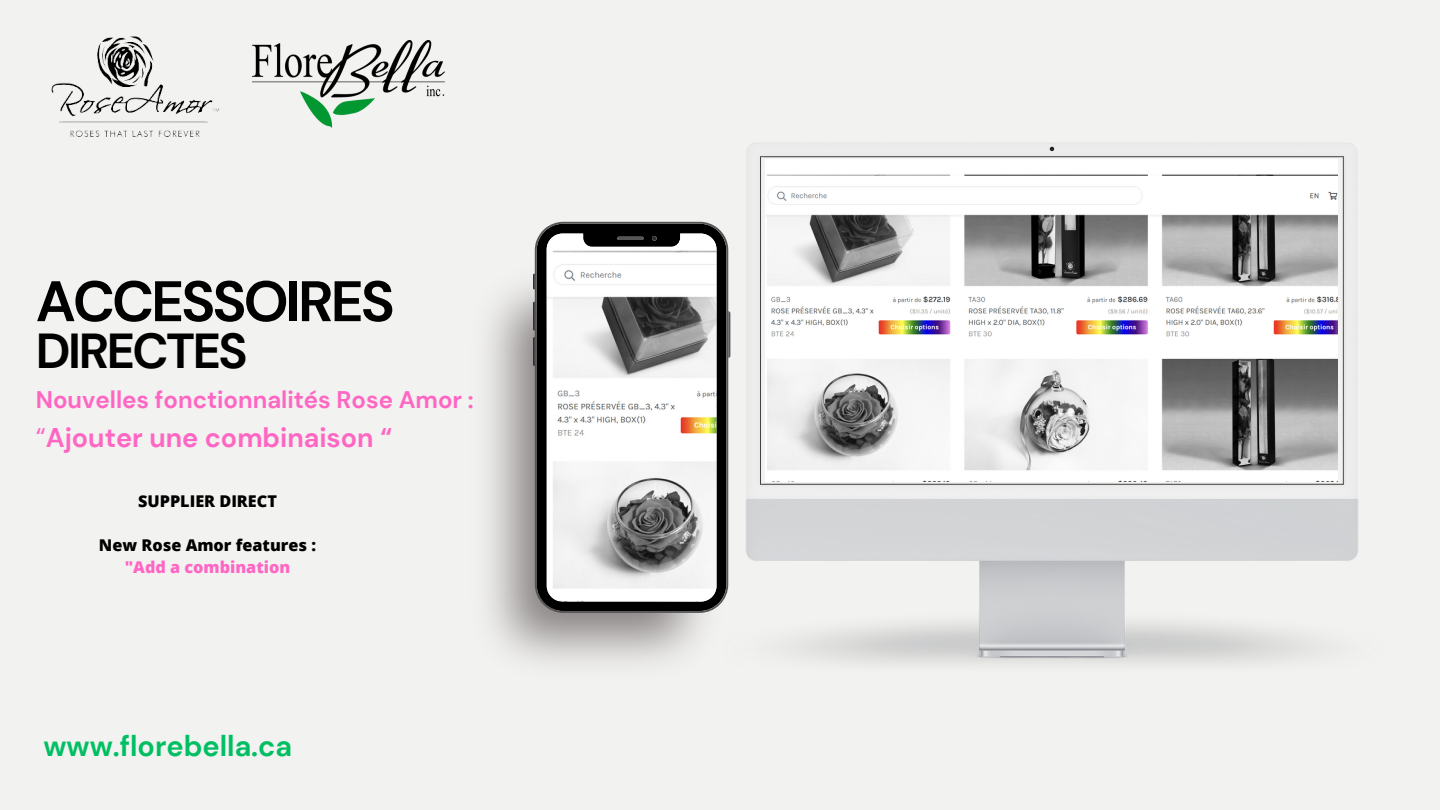
<style>
.page{position:relative;width:1440px;height:810px;background:#f2f2f0}
.page>*{position:absolute;margin:0;border:0;box-sizing:border-box;transform-origin:0 0}
.t1{font:700 57px "DM Sans";letter-spacing:-.05em;color:#000}
.t2{font:700 49px "DM Sans";letter-spacing:-.05em;color:#000}
.t3{font:700 28.8px "DM Sans";color:#00bf63}
.t4{font:700 27px "DM Sans";color:#ff66c4}
.t5{font:700 24px "DM Sans";color:#ff66c4}
.t6{font:800 16.2px "Open Sans";color:#000}
.t7{font:800 16.2px "Open Sans";color:#ff66c4}
.s1{font-weight:400}
</style>
<div class="page">
<img style="left:728px;top:143px;width:630px;height:521px">
<img style="left:766px;top:160px;width:571px;height:322px">
<img style="left:488px;top:258px;width:242px;height:406px">
<svg style="left:533px;top:274px;width:2px;height:16px"></svg>
<svg style="left:533px;top:302px;width:2px;height:29px"></svg>
<svg style="left:533px;top:337px;width:2px;height:29px"></svg>
<svg style="left:728px;top:311px;width:2px;height:47px"></svg>
<svg style="left:535px;top:222px;width:193px;height:391px"></svg>
<img style="left:51px;top:36px;width:168px;height:101px">
<img style="left:253px;top:41px;width:192px;height:87px">
<p class="t1" style="left:36px;top:265px;width:361px">ACCESSOIRES</p>
<p class="t2" style="left:36px;top:320px;width:214px">DIRECTES</p>
<p class="t5" style="left:36px;top:385px;width:439px">Nouvelles fonctionnalités Rose Amor :</p>
<p class="t4" style="left:36px;top:420px;width:358px"><span class="s1">“</span>Ajouter une combinaison “</p>
<p class="t6" style="left:138px;top:489px;width:140px">SUPPLIER DIRECT</p>
<p class="t6" style="left:99px;top:534px;width:219px">New Rose Amor features :</p>
<p class="t7" style="left:125px;top:556px;width:167px">"Add a combination</p>
<p class="t3" style="left:43px;top:727px;width:250px">www.florebella.ca</p>
</div>
